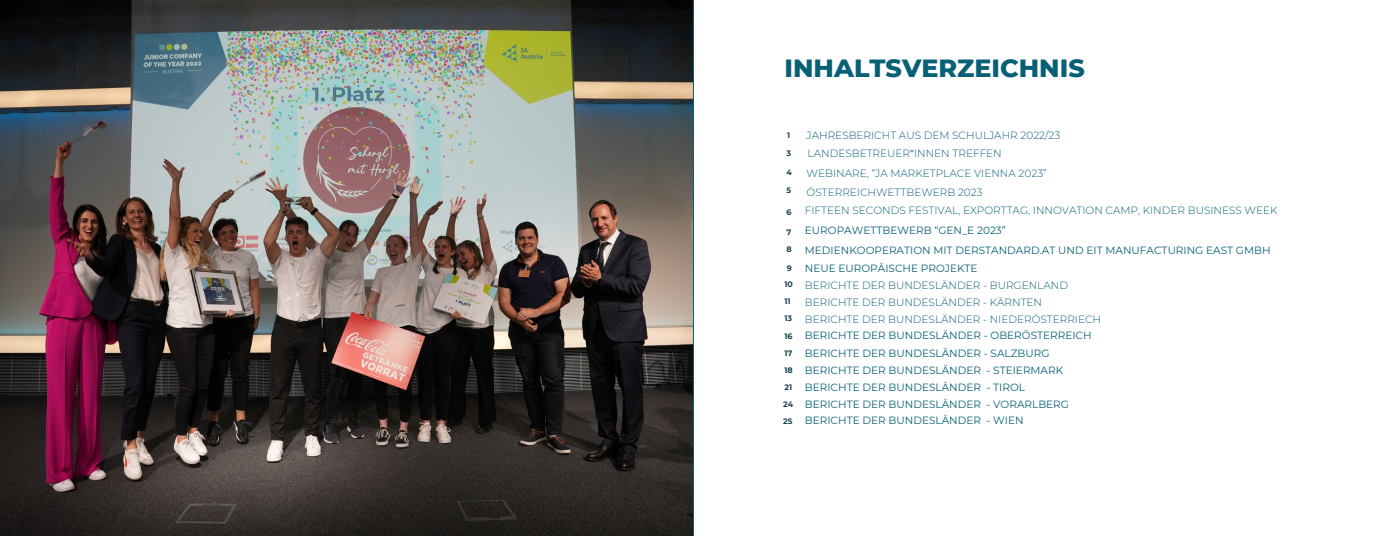
<style>
.page{position:relative;width:1386px;height:536px;background:#fff}
.page>*{position:absolute;margin:0;border:0;box-sizing:border-box;transform-origin:0 0}
.t1{font:800 25.38px "Montserrat";color:#076076}
.t2{font:10.5px "Montserrat";color:#076076}
.t3{font:300 10.5px "Montserrat";color:#076076}
.t4{font:700 7.88px/17.1px "Montserrat";color:#17414f}
</style>
<div class="page">
<img style="left:0;top:0;width:693px;height:535px">
<hr style="left:693px;top:0;width:1px;height:535px;background:#000">
<p class="t1" style="left:785px;top:52px;width:302px">INHALTSVERZEICHNIS</p>
<p class="t3" style="left:807px;top:129px;width:255px">JAHRESBERICHT AUS DEM SCHULJAHR 2022/23</p>
<p class="t3" style="left:808px;top:147px;width:196px">LANDESBETREUER*INNEN TREFFEN</p>
<p class="t3" style="left:807px;top:166px;width:242px">WEBINARE, “JA MARKETPLACE VIENNA 2023”</p>
<p class="t3" style="left:807px;top:185px;width:178px">ÖSTERREICHWETTBEWERB 2023</p>
<p class="t3" style="left:805px;top:204px;width:474px">FIFTEEN SECONDS FESTIVAL, EXPORTTAG, INNOVATION CAMP, KINDER BUSINESS WEEK</p>
<p class="t2" style="left:805px;top:224px;width:202px">EUROPAWETTBEWERB “GEN_E 2023”</p>
<p class="t4" style="left:787px;top:126px;width:5px">1</p>
<p class="t4" style="left:787px;top:144px;width:6px">3</p>
<p class="t4" style="left:786px;top:163px;width:7px">4</p>
<p class="t4" style="left:786px;top:182px;width:6px">5</p>
<p class="t4" style="left:787px;top:203px;width:7px">6</p>
<p class="t4" style="left:786px;top:241px;width:7px">8</p>
<p class="t2" style="left:805px;top:243px;width:467px">MEDIENKOOPERATION MIT DERSTANDARD.AT UND EIT MANUFACTURING EAST GMBH</p>
<p class="t4" style="left:787px;top:259px;width:7px">9</p>
<p class="t2" style="left:805px;top:262px;width:174px">NEUE EUROPÄISCHE PROJEKTE</p>
<p class="t3" style="left:805px;top:279px;width:265px">BERICHTE DER BUNDESLÄNDER - BURGENLAND</p>
<p class="t3" style="left:805px;top:296px;width:239px">BERICHTE DER BUNDESLÄNDER - KÄRNTEN</p>
<p class="t3" style="left:805px;top:312px;width:298px">BERICHTE DER BUNDESLÄNDER - NIEDERÖSTERRIECH</p>
<p class="t2" style="left:805px;top:329px;width:288px">BERICHTE DER BUNDESLÄNDER - OBERÖSTERREICH</p>
<p class="t2" style="left:805px;top:346px;width:246px">BERICHTE DER BUNDESLÄNDER - SALZBURG</p>
<p class="t2" style="left:805px;top:363px;width:260px">BERICHTE DER BUNDESLÄNDER - STEIERMARK</p>
<p class="t2" style="left:805px;top:380px;width:222px">BERICHTE DER BUNDESLÄNDER - TIROL</p>
<p class="t2" style="left:805px;top:397px;width:266px">BERICHTE DER BUNDESLÄNDER - VORARLBERG</p>
<p class="t2" style="left:805px;top:413px;width:220px">BERICHTE DER BUNDESLÄNDER - WIEN</p>
<p class="t4" style="left:787px;top:223px;width:6px">7</p>
<p class="t4" style="left:785px;top:276px;width:10px">10<br>11<br>13<br>16<br>17<br>18<br>21</p>
<p class="t4" style="left:783px;top:396px;width:12px;line-height:16.4px">24<br>25</p>
</div>
